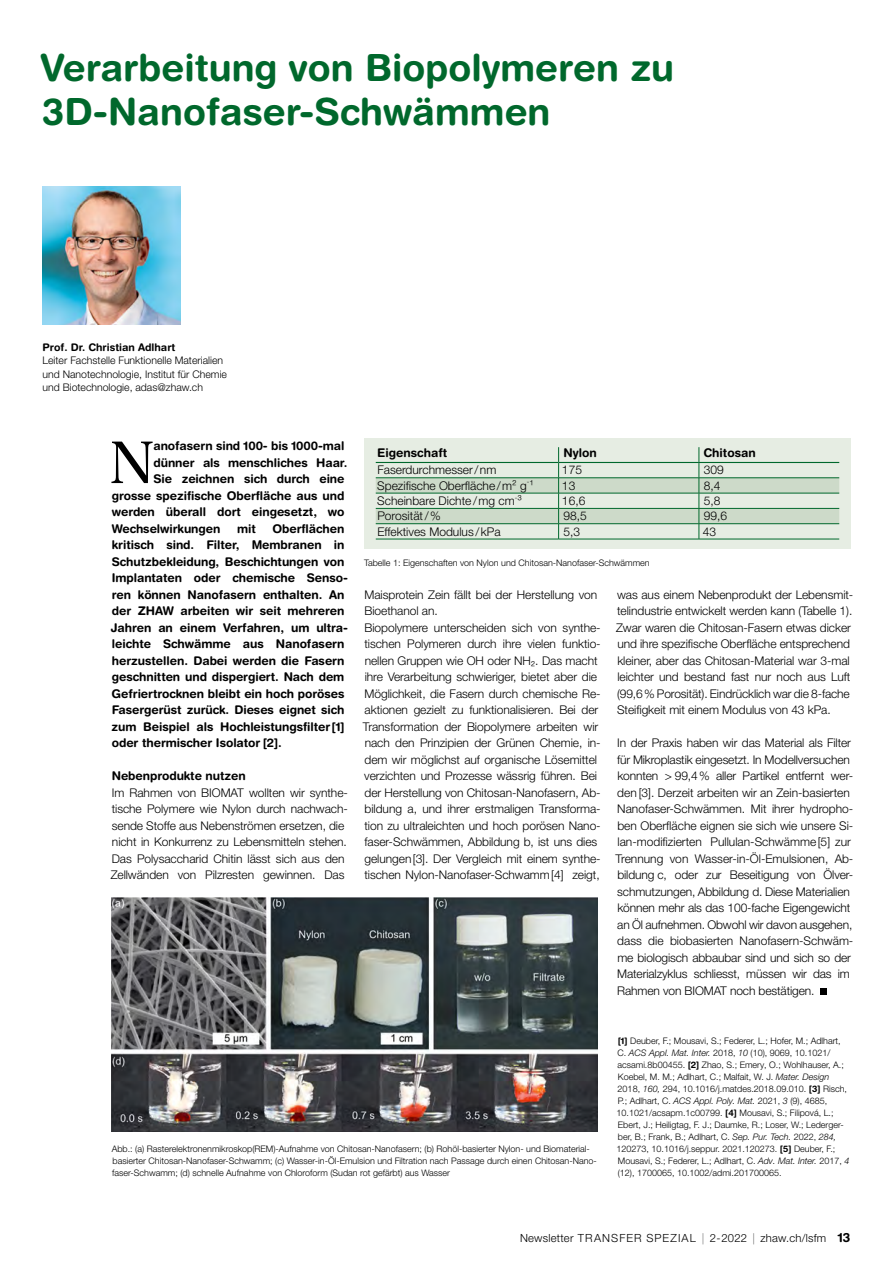
<style>
.page{position:relative;width:893px;height:1263px;background:#fff}
.page>*{position:absolute;margin:0;border:0;box-sizing:border-box;transform-origin:0 0}
.Lead{font:58.8px "New York Large";color:#000}
.Fachgebiet{font:700 37.5px "Helvetica Rounded LT Std";color:#00682c}
.Lauftext_kleiner{font:300 12px/16.5px "Helvetica Neue LT Pro";letter-spacing:-.005em;color:#000}
.Lead-2{font:700 12px/16.5px "Helvetica Rounded LT Std";letter-spacing:-.005em;color:#000}
.Lauftext_kleiner-2{font:700 12px "Helvetica Rounded LT Std";color:#000}
.t1{font:300 11.25px "Helvetica Neue LT Std";letter-spacing:.02em;color:#000}
.Kontakt_kleiner{font:300 10.5px/13.5px "Helvetica Neue LT Std";color:#000}
.Kontakt_kleiner-2{font:700 10.5px "Helvetica Rounded LT Std";color:#000}
.Lauftext_kleiner-3{font:300 9px/12px "Helvetica Neue LT Pro";color:#000}
.Bildlegende{font:300 9px/12px "Helvetica Neue LT Std";color:#000}
.Lauftext_kleiner-4{font:300 7.05px "Helvetica Neue LT Pro";color:#000}
.s1{font-family:"Helvetica Rounded LT Std";font-weight:700}
.s2{font-style:italic}
.s3{font-family:"Helvetica Rounded LT Std";font-weight:700;font-size:12.75px}
</style>
<div class="page">
<div style="left:820px;top:988px;width:6px;height:7px;background:#000"></div>
<img style="left:43px;top:186px;width:138px;height:138px">
<img style="left:111px;top:898px;width:487px;height:233px">
<div style="left:364px;top:438px;width:486px;height:111px;background:#e6ede3"></div>
<svg style="left:376px;top:447px;width:463px;height:92px"></svg>
<hr style="left:376px;top:539px;width:183px;height:1px;background:#00682c">
<hr style="left:559px;top:539px;width:140px;height:1px;background:#00682c">
<hr style="left:699px;top:539px;width:140px;height:1px;background:#00682c">
<hr style="left:376px;top:462px;width:183px;height:1px;background:#00682c">
<hr style="left:559px;top:462px;width:140px;height:1px;background:#00682c">
<hr style="left:699px;top:462px;width:140px;height:1px;background:#00682c">
<p class="Fachgebiet" style="left:40px;top:45px;width:635px">Verarbeitung von Biopolymeren zu</p>
<p class="Fachgebiet" style="left:42px;top:88px;width:510px">3D-Nanofaser-Schwämmen</p>
<p class="Kontakt_kleiner-2" style="left:43px;top:341px;width:134px">Prof. Dr. Christian Adlhart</p>
<p class="Kontakt_kleiner" style="left:43px;top:353px;width:186px">Leiter Fachstelle Funktionelle Materialien und Nanotechnologie, Institut für Chemie und Biotechnologie, adas@zhaw.ch</p>
<p class="Lead" style="left:111px;top:427px;width:44px">N</p>
<p class="Lead-2" style="left:153px;top:437px;width:193px">anofasern sind 100- bis 1000-mal</p>
<p class="Lead-2" style="left:153px;top:454px;width:195px">dünner als menschliches Haar.</p>
<p class="Lead-2" style="left:153px;top:470px;width:193px">Sie zeichnen sich durch eine</p>
<p class="Lead-2" style="left:112px;top:487px;width:234px">grosse spezifische Oberfläche aus und</p>
<p class="Lead-2" style="left:112px;top:503px;width:234px">werden überall dort eingesetzt, wo</p>
<p class="Lead-2" style="left:112px;top:520px;width:110px">Wechselwirkungen</p>
<p class="Lead-2" style="left:237px;top:520px;width:20px">mit</p>
<p class="Lead-2" style="left:111px;top:520px;width:239px;text-indent:162px">Oberflächen kritisch sind. Filter, Membranen in Schutzbekleidung, Beschichtungen von Implantaten oder chemische Senso&shy;ren können Nanofasern enthalten. An der ZHAW arbeiten wir seit mehreren Jahren an einem Verfahren, um ultra&shy;leichte Schwämme aus Nanofasern herzustellen. Dabei werden die Fasern geschnitten und dispergiert. Nach dem Gefriertrocknen bleibt ein hoch poröses Fasergerüst zurück. Dieses eignet sich zum Beispiel als Hochleistungsfilter [1] oder thermischer Isolator [2].</p>
<p class="Lauftext_kleiner-2" style="left:112px;top:768px;width:135px">Nebenprodukte nutzen</p>
<p class="Lauftext_kleiner" style="left:111px;top:784px;width:239px">Im Rahmen von BIOMAT wollten wir synthe&shy;tische Polymere wie Nylon durch nachwach&shy;sende Stoffe aus Nebenströmen ersetzen, die nicht in Konkurrenz zu Lebensmitteln stehen.<br>Das Polysaccharid Chitin lässt sich aus den Zellwänden von Pilzresten gewinnen. Das</p>
<p class="Lauftext_kleiner-2" style="left:377px;top:445px;width:71px">Eigenschaft</p>
<p class="Lauftext_kleiner-2" style="left:564px;top:445px;width:35px">Nylon</p>
<p class="Lauftext_kleiner-2" style="left:704px;top:445px;width:54px">Chitosan</p>
<p class="Lauftext_kleiner" style="left:377px;top:462px;width:121px">Faserdurchmesser/nm</p>
<p class="Lauftext_kleiner" style="left:562px;top:462px;width:22px">175</p>
<p class="Lauftext_kleiner" style="left:704px;top:462px;width:22px">309</p>
<p class="Lauftext_kleiner" style="left:377px;top:477px;width:158px">Spezifische Oberfläche/m² g ¹</p>
<p class="Lauftext_kleiner-4" style="left:527px;top:477px;width:4px">-</p>
<p class="Lauftext_kleiner" style="left:562px;top:477px;width:15px">13</p>
<p class="Lauftext_kleiner" style="left:704px;top:477px;width:18px">8,4</p>
<p class="Lauftext_kleiner" style="left:377px;top:492px;width:146px">Scheinbare Dichte/mg cm ³</p>
<p class="Lauftext_kleiner-4" style="left:515px;top:493px;width:4px">-</p>
<p class="Lauftext_kleiner" style="left:562px;top:492px;width:25px">16,6</p>
<p class="Lauftext_kleiner" style="left:704px;top:492px;width:18px">5,8</p>
<p class="Lauftext_kleiner" style="left:377px;top:508px;width:65px">Porosität/%</p>
<p class="Lauftext_kleiner" style="left:563px;top:508px;width:25px">98,5</p>
<p class="Lauftext_kleiner" style="left:704px;top:508px;width:25px">99,6</p>
<p class="Lauftext_kleiner" style="left:377px;top:523px;width:125px">Effektives Modulus / kPa</p>
<p class="Lauftext_kleiner" style="left:563px;top:523px;width:18px">5,3</p>
<p class="Lauftext_kleiner" style="left:703px;top:523px;width:15px">43</p>
<p class="Bildlegende" style="left:364px;top:556px;width:287px">Tabelle 1: Eigenschaften von Nylon und Chitosan-Nanofaser-Schwämmen</p>
<p class="Lauftext_kleiner" style="left:364px;top:586px;width:234px">Maisprotein Zein fällt bei der Herstellung von<br>Bioethanol an.</p>
<p class="Lauftext_kleiner" style="left:364px;top:619px;width:238px;text-align:justify">Biopolymere unterscheiden sich von synthe&shy;tischen Polymeren durch ihre vielen funktio&shy;nellen Gruppen wie OH oder NH . Das macht</p>
<p class="Lauftext_kleiner" style="left:365px;top:661px;width:234px;line-height:10.5px;text-indent:166px">²<br>ihre Verarbeitung schwieriger, bietet aber die</p>
<p class="Lauftext_kleiner" style="left:363px;top:685px;width:239px">Möglichkeit, die Fasern durch chemische Re&shy;aktionen gezielt zu funktionalisieren. Bei der Transformation der Biopolymere arbeiten wir nach den Prinzipien der Grünen Chemie, in&shy;dem wir möglichst auf organische Lösemittel verzichten und Prozesse wässrig führen. Bei der Herstellung von Chitosan-Nanofasern, Ab&shy;bildung a, und ihrer erstmaligen Transforma&shy;tion zu ultraleichten und hoch porösen Nano&shy;faser-Schwämmen, Abbildung b, ist uns dies gelungen[3]. Der Vergleich mit einem synthe&shy;tischen Nylon-Nanofaser-Schwamm[4] zeigt,</p>
<p class="Lauftext_kleiner" style="left:616px;top:586px;width:239px">was aus einem Nebenprodukt der Lebensmit&shy;telindustrie entwickelt werden kann (Tabelle 1).<br>Zwar waren die Chitosan-Fasern etwas dicker und ihre spezifische Oberfläche entsprechend kleiner, aber das Chitosan-Material war 3-mal leichter und bestand fast nur noch aus Luft (99,6% Porosität). Eindrücklich war die 8-fache Steifigkeit mit einem Modulus von 43 kPa.</p>
<p class="Lauftext_kleiner" style="left:616px;top:734px;width:239px">In der Praxis haben wir das Material als Filter für Mikroplastik eingesetzt. In Modellversuchen konnten &gt; 99,4% aller Partikel entfernt wer&shy;den [3]. Derzeit arbeiten wir an Zein-basierten Nanofaser-Schwämmen. Mit ihrer hydropho&shy;ben Oberfläche eignen sie sich wie unsere Si&shy;lan-modifizierten Pullulan-Schwämme[5] zur Trennung von Wasser-in-Öl-Emulsionen, Ab&shy;bildung c, oder zur Beseitigung von Ölver&shy;schmutzungen, Abbildung d. Diese Materialien können mehr als das 100-fache Eigengewicht an Öl aufnehmen. Obwohl wir davon ausgehen, dass die biobasierten Nanofasern-Schwäm&shy;me biologisch abbaubar sind und sich so der Materialzyklus schliesst, müssen wir das im Rahmen von BIOMAT noch bestätigen.</p>
<p class="Bildlegende" style="left:112px;top:1143px;width:486px">Abb.: (a) Rasterelektronenmikroskop(REM)-Aufnahme von Chitosan-Nanofasern; (b) Rohöl-basierter Nylon- und Biomaterial&shy;basierter Chitosan-Nanofaser-Schwamm; (c) Wasser-in-Öl-Emulsion und Filtration nach Passage durch einen Chitosan-Nano&shy;faser-Schwamm; (d) schnelle Aufnahme von Chloroform (Sudan rot gefärbt) aus Wasser</p>
<p class="Lauftext_kleiner-3" style="left:616px;top:1035px;width:234px"><span class="s1">[1]</span> Deuber, F.; Mousavi, S.; Federer, L.; Hofer, M.; Adlhart, C. <span class="s2">ACS Appl. Mat. Inter.</span> 2018, <span class="s2">10</span> (10), 9069, 10.1021/ acsami.8b00455. <span class="s1">[2]</span> Zhao, S.; Emery, O.; Wohlhauser, A.; Koebel, M. M.; Adlhart, C.; Malfait, W. J. <span class="s2">Mater. Design </span>2018, <span class="s2">160,</span> 294, 10.1016/j.matdes.2018.09.010. <span class="s1">[3]</span> Risch, P.; Adlhart, C. <span class="s2">ACS Appl. Poly. Mat.</span> 2021, <span class="s2">3</span> (9), 4685, 10.1021/acsapm.1c00799. <span class="s1">[4]</span> Mousavi, S.; Filipová, L.; Ebert, J.; Heiligtag, F. J.; Daumke, R.; Loser, W.; Lederger&shy;ber, B.; Frank, B.; Adlhart, C. <span class="s2">Sep. Pur. Tech.</span> 2022, <span class="s2">284, </span>120273, 10.1016/j.seppur. 2021.120273. <span class="s1">[5]</span> Deuber, F.; Mousavi, S.; Federer, L.; Adlhart, C. <span class="s2">Adv. Mat. Inter.</span> 2017, <span class="s2">4 </span>(12), 1700065, 10.1002/admi.201700065.</p>
<p class="t1" style="left:520px;top:1231px;width:332px">Newsletter TRANSFER SPEZIAL | 2-2022 | zhaw.ch/lsfm <span class="s3">13</span></p>
</div>
